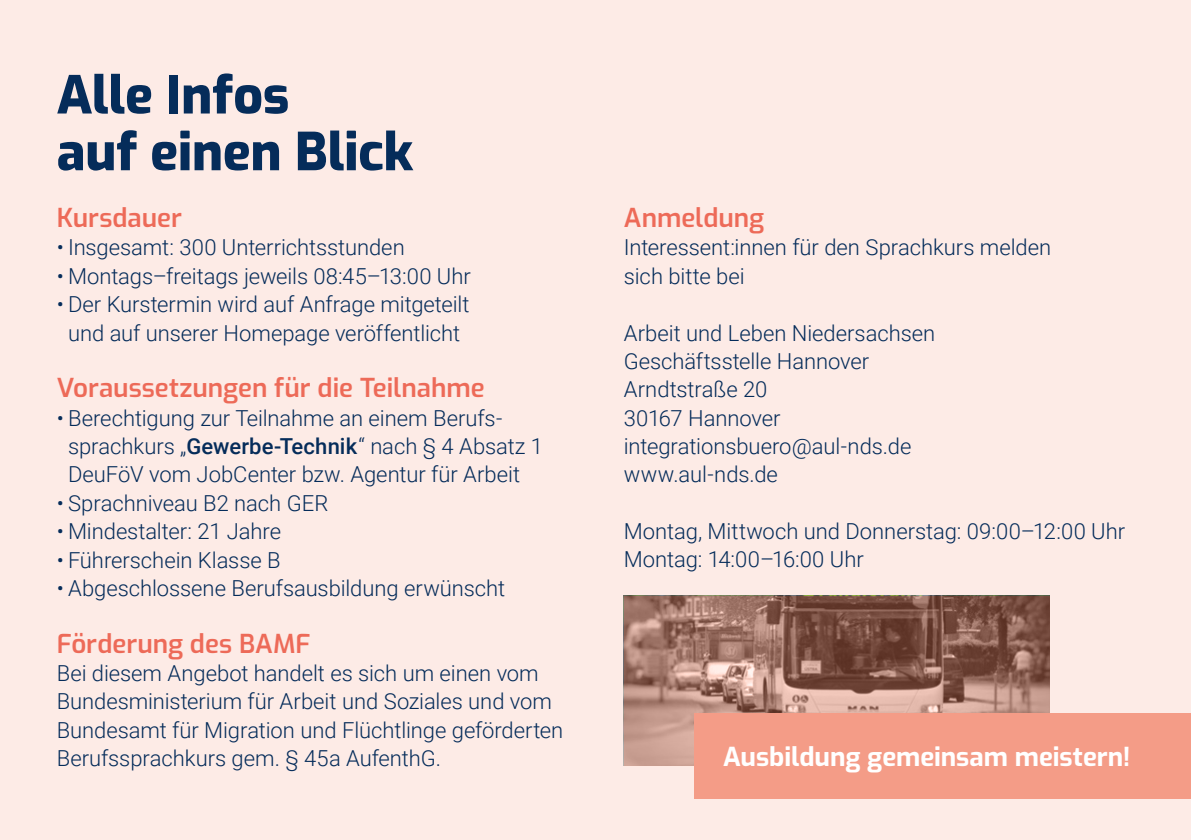
<style>
.page{position:relative;width:1191px;height:840px;background:#fff}
.page>*{position:absolute;margin:0;border:0;box-sizing:border-box;transform-origin:0 0}
.t1{font:100 52px/56.6px "Exo";letter-spacing:-.005em;color:#052c5a}
.t2{font:100 26px "Exo";color:#ed6a58}
.t3{font:100 26px "Exo";color:#fff}
.t4{font:300 22px/28.4px "Roboto";letter-spacing:-.005em;color:#052c5a}
.s1{font-weight:500}
</style>
<div class="page">
<div style="left:0;top:0;width:1191px;height:839px;background:#fdebe6"></div>
<svg style="left:624px;top:595px;width:425px;height:170px;background:#9b7164"></svg>
<div style="left:694px;top:713px;width:497px;height:85px;background:#f49c87"></div>
<h1 class="t1" style="left:57px;top:64px;width:358px">Alle Infos<br>auf einen Blick</h1>
<p class="t2" style="left:57px;top:199px;width:127px">Kursdauer</p>
<p class="t4" style="left:57px;top:232px;width:349px">• Insgesamt: 300 Unterrichtsstunden</p>
<p class="t4" style="left:57px;top:261px;width:416px">• Montags–freitags jeweils 08:45–13:00 Uhr</p>
<p class="t4" style="left:57px;top:289px;width:414px;text-align:center">• Der Kurstermin wird auf Anfrage mitgeteilt und auf unserer Homepage veröffentlicht</p>
<p class="t2" style="left:57px;top:369px;width:429px">Voraussetzungen für die Teilnahme</p>
<p class="t4" style="left:68px;top:402px;width:476px;text-indent:-11px">• Berechtigung zur Teilnahme an einem Berufs&shy;sprachkurs „<span class="s1">Gewerbe-Technik</span>“ nach § 4 Absatz 1<br>DeuFöV vom JobCenter bzw. Agentur für Arbeit</p>
<p class="t4" style="left:57px;top:487px;width:273px">• Sprachniveau B2 nach GER</p>
<p class="t4" style="left:57px;top:516px;width:226px">• Mindestalter: 21 Jahre</p>
<p class="t4" style="left:57px;top:544px;width:225px">• Führerschein Klasse B</p>
<p class="t4" style="left:57px;top:572px;width:450px">• Abgeschlossene Berufsausbildung erwünscht</p>
<p class="t2" style="left:57px;top:624px;width:255px">Förderung des BAMF</p>
<p class="t4" style="left:57px;top:657px;width:508px">Bei diesem Angebot handelt es sich um einen vom Bundesministerium für Arbeit und Soziales und vom Bundesamt für Migration und Flüchtlinge geförderten Berufssprachkurs gem. § 45a AufenthG.</p>
<p class="t2" style="left:624px;top:199px;width:142px">Anmeldung</p>
<p class="t4" style="left:624px;top:232px;width:429px">Interessent:innen für den Sprachkurs melden sich bitte bei</p>
<p class="t4" style="left:624px;top:317px;width:313px">Arbeit und Leben Niedersachsen<br>Geschäftsstelle Hannover<br>Arndtstraße 20<br>30167 Hannover integrationsbuero@aul-nds.de www.aul-nds.de</p>
<p class="t4" style="left:624px;top:516px;width:503px">Montag, Mittwoch und Donnerstag: 09:00–12:00 Uhr<br>Montag: 14:00–16:00 Uhr</p>
<p class="t3" style="left:723px;top:737px;width:409px">Ausbildung gemeinsam meistern!</p>
</div>
